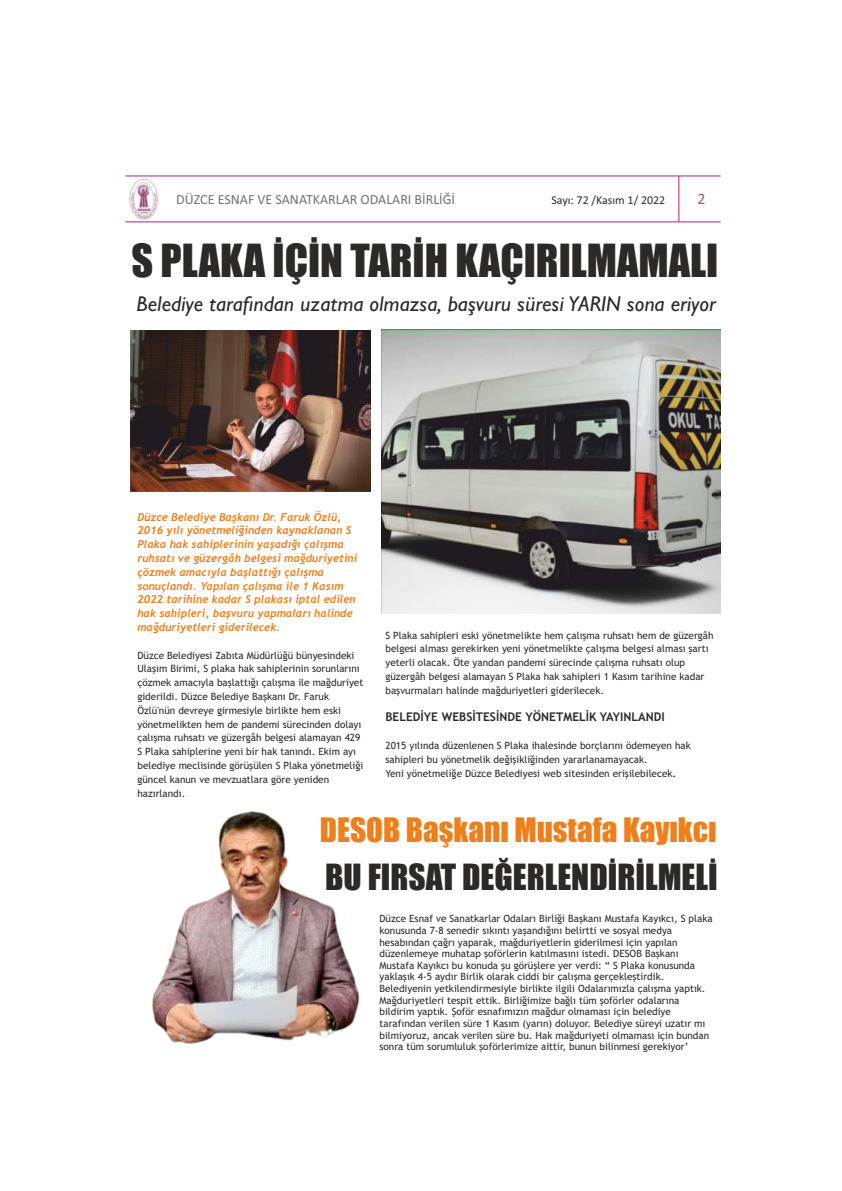
<style>
.page{position:relative;width:842px;height:1191px;background:#fff}
.page>*{position:absolute;margin:0;border:0;box-sizing:border-box;transform-origin:0 0}
.t1{font:42.2px "Impact";color:#2b2a29}
.t2{font:33.4px "Impact";color:#2b2a29}
.t3{font:31.1px "Impact";color:#ef7f1a}
.t4{font:italic 21.5px "Gill Sans Nova";color:#2b2a29}
.t5{font:16px "Calibri";color:#ae4a84}
.t6{font:14px "Calibri";color:#727271}
.t7{font:700 12px "Trebuchet MS";color:#2b2a29}
.t8{font:12px "Calibri";color:#2b2a29}
.t9{font:italic 700 11px/13.8px "Trebuchet";color:#ef7f1a}
.t10{font:10px/13.8px "Trebuchet MS";color:#2b2a29}
.s1{font-weight:700}
</style>
<div class="page">
<hr style="left:125px;top:176px;width:596px;height:1px;background:#a82682">
<hr style="left:125px;top:222px;width:596px;height:1px;background:#a82682">
<hr style="left:679px;top:176px;width:1px;height:46px;background:#a82682">
<img style="left:128px;top:178px;width:31px;height:42px">
<img style="left:130px;top:331px;width:241px;height:160px">
<img style="left:381px;top:330px;width:340px;height:283px">
<img style="left:152px;top:811px;width:208px;height:233px">
<h3 class="t6" style="left:176px;top:194px;width:280px">DÜZCE ESNAF VE SANATKARLAR ODALARI BİRLİĞİ</h3>
<p class="t8" style="left:551px;top:194px;width:115px">Sayı: 72 /Kasım 1/ 2022</p>
<h3 class="t5" style="left:697px;top:192px;width:10px">2</h3>
<h1 class="t1" style="left:131px;top:244px;width:589px">S PLAKA İÇİN TARİH KAÇIRILMAMALI</h1>
<h3 class="t4" style="left:136px;top:297px;width:581px">Belediye tarafından uzatma olmazsa, başvuru süresi YARIN sona eriyor</h3>
<p class="t9" style="left:137px;top:511px;width:221px">Düzce Belediye Başkanı Dr. Faruk Özlü, 2016 yılı yönetmeliğinden kaynaklanan S Plaka hak sahiplerinin yaşadığı çalışma ruhsatı ve güzergâh belgesi mağduriyetini çözmek amacıyla başlattığı çalışma sonuçlandı. Yapılan çalışma ile 1 Kasım 2022 tarihine kadar S plakası iptal edilen hak sahipleri, başvuru yapmaları halinde mağduriyetleri giderilecek.</p>
<p class="t10" style="left:137px;top:649px;width:227px">Düzce Belediyesi Zabıta Müdürlüğü bünyesindeki Ulaşım Birimi, S plaka hak sahiplerinin sorunlarını çözmek amacıyla başlattığı çalışma ile mağduriyet giderildi. Düzce Belediye Başkanı Dr. Faruk Özlü'nün devreye girmesiyle birlikte hem eski yönetmelikten hem de pandemi sürecinden dolayı çalışma ruhsatı ve güzergâh belgesi alamayan 429<br>S Plaka sahiplerine yeni bir hak tanındı. Ekim ayı belediye meclisinde görüşülen S Plaka yönetmeliği güncel kanun ve mevzuatlara göre yeniden hazırlandı.</p>
<p class="t10" style="left:385px;top:629px;width:330px">S Plaka sahipleri eski yönetmelikte hem çalışma ruhsatı hem de güzergâh belgesi alması gerekirken yeni yönetmelikte çalışma belgesi alması şartı yeterli olacak. Öte yandan pandemi sürecinde çalışma ruhsatı olup güzergâh belgesi alamayan S Plaka hak sahipleri 1 Kasım tarihine kadar başvurmaları halinde mağduriyetleri giderilecek.</p>
<p class="t7" style="left:385px;top:712px;width:281px">BELEDİYE WEBSİTESİNDE YÖNETMELİK YAYINLANDI</p>
<p class="t10" style="left:385px;top:739px;width:307px">2015 yılında düzenlenen S Plaka ihalesinde borçlarını ödemeyen hak sahipleri bu yönetmelik değişikliğinden yararlanamayacak.<br>Yeni yönetmeliğe Düzce Belediyesi web sitesinden erişilebilecek<span class="s1">.</span></p>
<h3 class="t3" style="left:320px;top:817px;width:398px">DESOB Başkanı Mustafa Kayıkcı</h3>
<h2 class="t2" style="left:325px;top:863px;width:394px">BU FIRSAT DEĞERLENDİRİLMELİ</h2>
<p class="t10" style="left:379px;top:914px;width:335px;line-height:11.6px">Düzce Esnaf ve Sanatkarlar Odaları Birliği Başkanı Mustafa Kayıkcı, S plaka konusunda 7-8 senedir sıkıntı yaşandığını belirtti ve sosyal medya hesabından çağrı yaparak, mağduriyetlerin giderilmesi için yapılan düzenlemeye muhatap şoförlerin katılmasını istedi. DESOB Başkanı Mustafa Kayıkcı bu konuda şu görüşlere yer verdi: “ S Plaka konusunda yaklaşık 4-5 aydır Birlik olarak ciddi bir çalışma gerçekleştirdik.<br>Belediyenin yetkilendirmesiyle birlikte ilgili Odalarımızla çalışma yaptık.<br>Mağduriyetleri tespit ettik. Birliğimize bağlı tüm şoförler odalarına bildirim yaptık. Şoför esnafımızın mağdur olmaması için belediye tarafından verilen süre 1 Kasım (yarın) doluyor. Belediye süreyi uzatır mı bilmiyoruz, ancak verilen süre bu. Hak mağduriyeti olmaması için bundan sonra tüm sorumluluk şoförlerimize aittir, bunun bilinmesi gerekiyor’</p>
</div>
